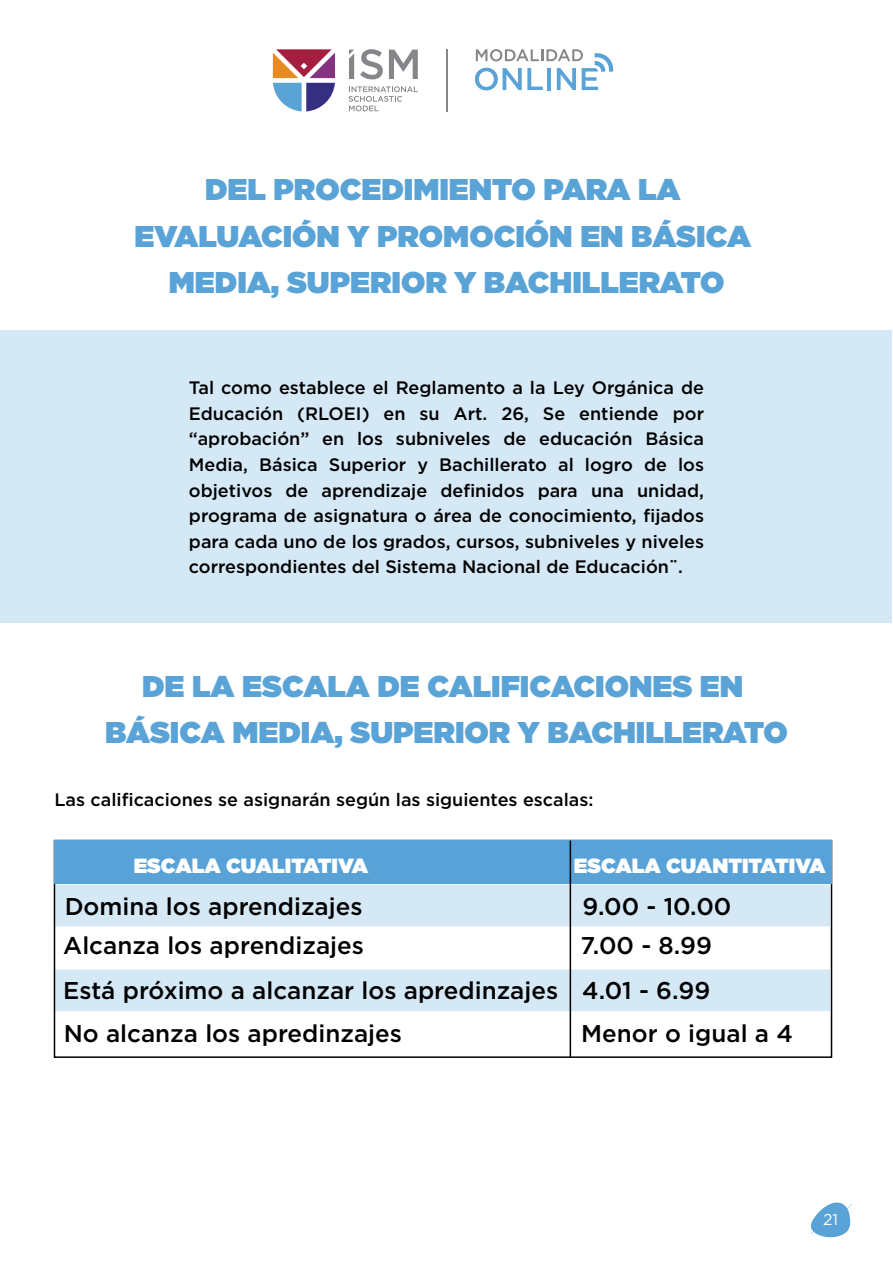
<style>
.page{position:relative;width:893px;height:1263px;background:#fff}
.page>*{position:absolute;margin:0;border:0;box-sizing:border-box;transform-origin:0 0}
.t1{font:900 30px/46.5px "Gotham";color:#59a3d7;text-align:center}
.t2{font:500 24.15px/43.8px "Gotham";color:#000}
.t3{font:900 20.55px "Gotham";color:#fff}
.t4{font:500 18px/25.5px "Gotham";color:#000;text-align:justify}
.t5{font:15.75px "Gotham";color:#fff}
</style>
<div class="page">
<hr style="left:0;top:919px;width:1px;height:129px;background:#59a3d7">
<svg style="left:349px;top:86px;width:69px;height:25px"></svg>
<svg style="left:349px;top:50px;width:5px;height:29px"></svg>
<svg style="left:360px;top:49px;width:23px;height:30px"></svg>
<svg style="left:389px;top:50px;width:29px;height:29px"></svg>
<svg style="left:273px;top:49px;width:62px;height:62px"></svg>
<svg style="left:475px;top:49px;width:139px;height:41px"></svg>
<hr style="left:446px;top:49px;width:1px;height:62px;background:#868589">
<div style="left:0;top:330px;width:892px;height:292px;background:#d5e8f5"></div>
<div style="left:54px;top:884px;width:777px;height:43px;background:#d5e8f5"></div>
<div style="left:54px;top:883px;width:778px;height:45px;border:2px solid #fff"></div>
<div style="left:54px;top:969px;width:777px;height:43px;background:#d5e8f5"></div>
<div style="left:54px;top:968px;width:778px;height:45px;border:2px solid #fff"></div>
<div style="left:54px;top:840px;width:778px;height:218px;border:2px solid #000"></div>
<div style="left:54px;top:840px;width:777px;height:44px;background:#59a2d7"></div>
<hr style="left:570px;top:840px;width:1px;height:217px;background:#000">
<svg style="left:811px;top:1202px;width:41px;height:35px"></svg>
<h1 class="t1" style="left:135px;top:166px;width:618px">DEL PROCEDIMIENTO PARA LA<br>EVALUACIÓN Y PROMOCIÓN EN BÁSICA<br>MEDIA, SUPERIOR Y BACHILLERATO</h1>
<p class="t4" style="left:189px;top:375px;width:517px">Tal como establece el Reglamento a la Ley Orgánica de Educación (RLOEI) en su Art. 26, Se entiende por “aprobación” en los subniveles de educación Básica Media, Básica Superior y Bachillerato al logro de los objetivos de aprendizaje definidos para una unidad, programa de asignatura o área de conocimiento, fijados para cada uno de los grados, cursos, subniveles y niveles correspondientes del Sistema Nacional de Educación¨.</p>
<h1 class="t1" style="left:105px;top:662px;width:684px">DE LA ESCALA DE CALIFICACIONES EN<br>BÁSICA MEDIA, SUPERIOR Y BACHILLERATO</h1>
<p class="t4" style="left:54px;top:787px;width:540px">Las calificaciones se asignarán según las siguientes escalas:</p>
<p class="t3" style="left:134px;top:850px;width:236px">ESCALA CUALITATIVA</p>
<p class="t3" style="left:574px;top:850px;width:253px">ESCALA CUANTITATIVA</p>
<h2 class="t2" style="left:65px;top:884px;width:299px">Domina los aprendizajes</h2>
<h2 class="t2" style="left:581px;top:886px;width:152px;line-height:39.8px">9.00 - 10.00<br>7.00 - 8.99</h2>
<h2 class="t2" style="left:581px;top:968px;width:213px;line-height:43.3px">4.01 - 6.99<br>Menor o igual a 4</h2>
<h2 class="t2" style="left:63px;top:924px;width:496px">Alcanza los aprendizajes<br>Está próximo a alcanzar los apredinzajes<br>No alcanza los apredinzajes</h2>
<p class="t5" style="left:823px;top:1210px;width:17px">21</p>
</div>
